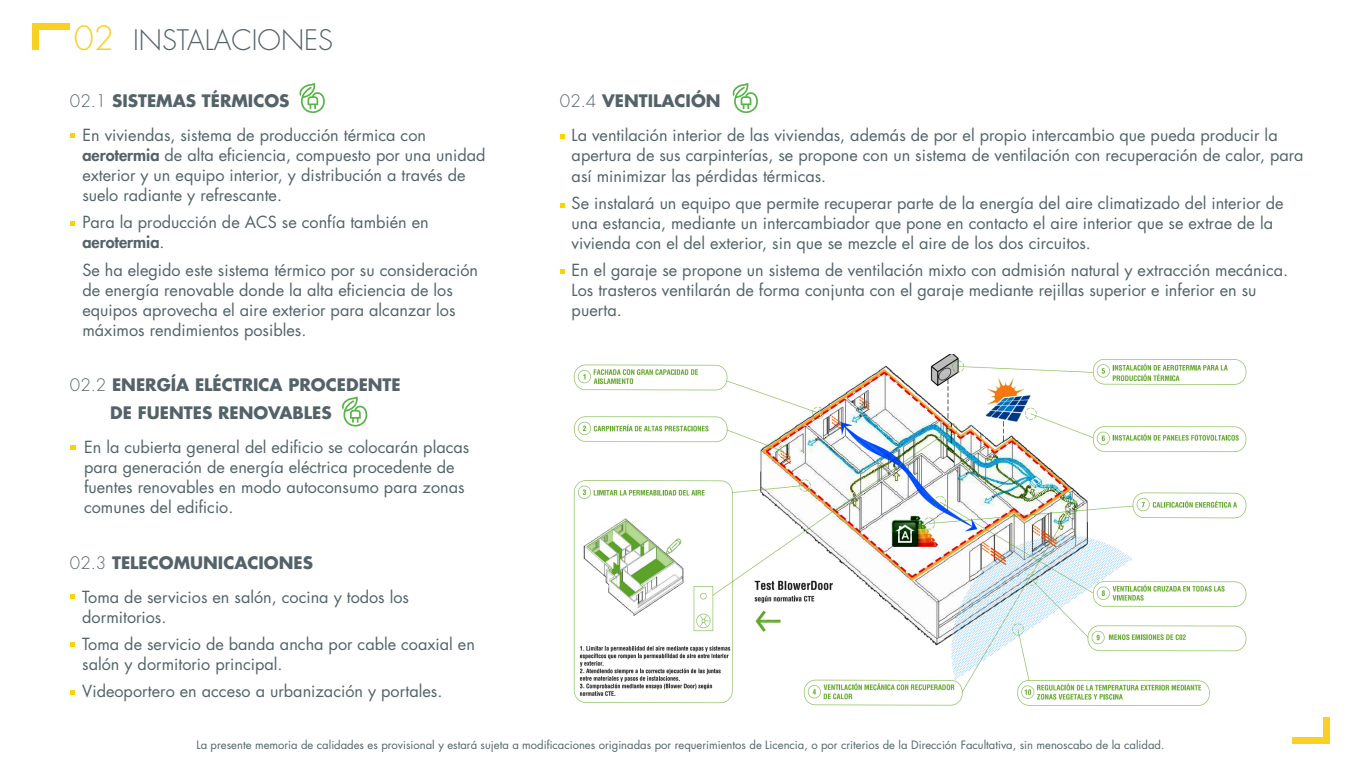
<style>
.page{position:relative;width:1361px;height:766px;background:#fff}
.page>*{position:absolute;margin:0;border:0;box-sizing:border-box;transform-origin:0 0}
.t1{font:300 27.5px "Futura Std";color:#536369}
.t2{font:700 16.75px/28.4px "Futura Std";color:#536369}
.t3{font:16.25px/20px "Futura Std";color:#536369}
.t4{font:11.25px "Futura Std";color:#53646a}
.s1{font-size:32.5px;color:#fad023}
.s2{font-weight:300}
.s3{font-weight:800}
</style>
<div class="page">
<svg style="left:70px;top:133px;width:5px;height:5px"></svg>
<svg style="left:70px;top:221px;width:5px;height:4px"></svg>
<svg style="left:299px;top:83px;width:26px;height:30px"></svg>
<svg style="left:70px;top:445px;width:5px;height:4px"></svg>
<svg style="left:342px;top:396px;width:25px;height:30px"></svg>
<svg style="left:560px;top:134px;width:4px;height:4px"></svg>
<svg style="left:560px;top:203px;width:4px;height:5px"></svg>
<svg style="left:560px;top:269px;width:4px;height:4px"></svg>
<svg style="left:732px;top:83px;width:26px;height:30px"></svg>
<svg style="left:70px;top:594px;width:5px;height:5px"></svg>
<svg style="left:70px;top:642px;width:5px;height:5px"></svg>
<svg style="left:70px;top:690px;width:5px;height:4px"></svg>
<img style="left:573px;top:354px;width:674px;height:352px">
<div style="left:32px;top:23px;width:38px;height:7px;background:#fad023"></div>
<div style="left:32px;top:23px;width:7px;height:27px;background:#fad023"></div>
<div style="left:1291px;top:737px;width:38px;height:6px;background:#fad023"></div>
<div style="left:1322px;top:717px;width:7px;height:26px;background:#fad023"></div>
<h1 class="t1" style="left:74px;top:23px;width:261px"><span class="s1">02</span> INSTALACIONES</h1>
<p class="t2" style="left:70px;top:87px;width:221px"><span class="s2">02.1</span> SISTEMAS TÉRMICOS</p>
<p class="t3" style="left:82px;top:125px;width:405px">En viviendas, sistema de producción térmica con <span class="s3">aerotermia</span> de alta eficiencia, compuesto por una unidad exterior y un equipo interior, y distribución a través de suelo radiante y refrescante.</p>
<p class="t3" style="left:82px;top:212px;width:348px">Para la producción de ACS se confía también en <span class="s3">aerotermia</span>.</p>
<p class="t3" style="left:82px;top:260px;width:397px">Se ha elegido este sistema térmico por su consideración de energía renovable donde la alta eficiencia de los equipos aprovecha el aire exterior para alcanzar los máximos rendimientos posibles.</p>
<p class="t2" style="left:110px;top:370px;width:292px;text-indent:-40px"><span class="s2">02.2</span> ENERGÍA ELÉCTRICA PROCEDENTE<br>DE FUENTES RENOVABLES</p>
<p class="t3" style="left:84px;top:436px;width:387px">En la cubierta general del edificio se colocarán placas para generación de energía eléctrica procedente de fuentes renovables en modo autoconsumo para zonas comunes del edificio.</p>
<p class="t2" style="left:70px;top:548px;width:245px"><span class="s2">02.3</span> TELECOMUNICACIONES</p>
<p class="t3" style="left:82px;top:587px;width:328px">Toma de servicios en salón, cocina y todos los dormitorios.</p>
<p class="t3" style="left:82px;top:634px;width:394px">Toma de servicio de banda ancha por cable coaxial en salón y dormitorio principal.</p>
<p class="t3" style="left:82px;top:681px;width:361px">Videoportero en acceso a urbanización y portales.</p>
<p class="t2" style="left:560px;top:87px;width:162px"><span class="s2">02.4</span> VENTILACIÓN</p>
<p class="t3" style="left:571px;top:126px;width:733px">La ventilación interior de las viviendas, además de por el propio intercambio que pueda producir la apertura de sus carpinterías, se propone con un sistema de ventilación con recuperación de calor, para así minimizar las pérdidas térmicas.</p>
<p class="t3" style="left:571px;top:193px;width:713px">Se instalará un equipo que permite recuperar parte de la energía del aire climatizado del interior de una estancia, mediante un intercambiador que pone en contacto el aire interior que se extrae de la vivienda con el del exterior, sin que se mezcle el aire de los dos circuitos.</p>
<p class="t3" style="left:571px;top:260px;width:718px">En el garaje se propone un sistema de ventilación mixto con admisión natural y extracción mecánica.<br>Los trasteros ventilarán de forma conjunta con el garaje mediante rejillas superior e inferior en su puerta.</p>
<p class="t4" style="left:196px;top:737px;width:969px">La presente memoria de calidades es provisional y estará sujeta a modificaciones originadas por requerimientos de Licencia, o por criterios de la Dirección Facultativa, sin menoscabo de la calidad.</p>
</div>
